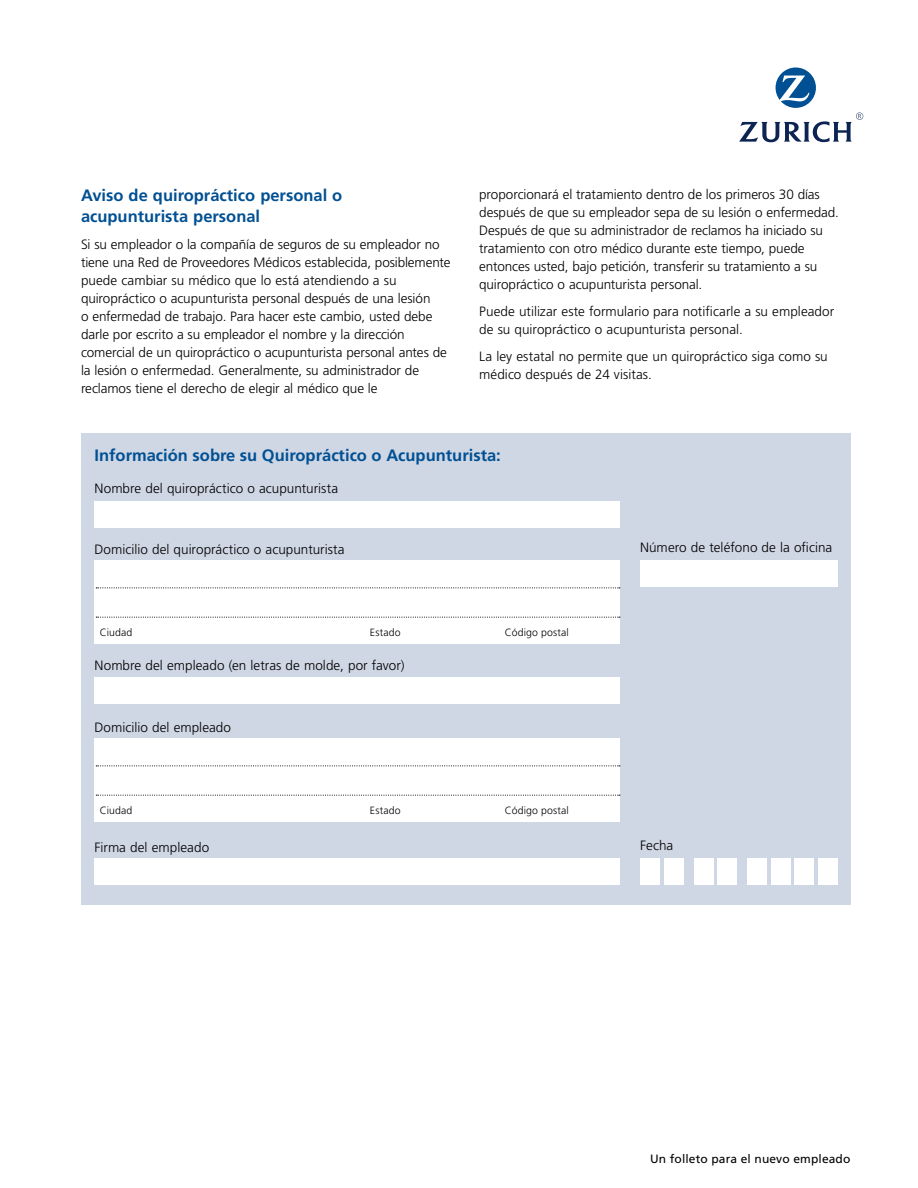
<style>
.page{position:relative;width:918px;height:1188px;background:#fff}
.page>*{position:absolute;margin:0;border:0;box-sizing:border-box;transform-origin:0 0}
.Body{font:700 16.5px/21px "Frutiger LT Std";color:#005093}
.Head_2{font:700 16.5px "Frutiger LT Std";color:#005093}
.Body-2{font:300 13.5px/18px "Frutiger LT Std";letter-spacing:-.005em;color:#000}
.t1{font:12px "Frutiger LT Std";letter-spacing:.01em;color:#000}
.Body-3{font:300 10.5px "Frutiger LT Std";letter-spacing:.015em;color:#000}
</style>
<div class="page">
<svg style="left:739px;top:68px;width:124px;height:74px"></svg>
<div style="left:81px;top:433px;width:769px;height:471px;background:#cfd6e4"></div>
<div style="left:94px;top:560px;width:526px;height:84px;background:#fff"></div>
<svg style="left:96px;top:587px;width:524px;height:1px"></svg>
<svg style="left:96px;top:617px;width:524px;height:1px"></svg>
<div style="left:94px;top:501px;width:526px;height:27px;background:#fff"></div>
<div style="left:94px;top:677px;width:526px;height:27px;background:#fff"></div>
<div style="left:95px;top:858px;width:525px;height:27px;background:#fff"></div>
<div style="left:94px;top:738px;width:526px;height:84px;background:#fff"></div>
<svg style="left:96px;top:765px;width:524px;height:1px"></svg>
<svg style="left:96px;top:795px;width:524px;height:1px"></svg>
<div style="left:640px;top:560px;width:198px;height:27px;background:#fff"></div>
<div style="left:640px;top:858px;width:20px;height:27px;background:#fff"></div>
<div style="left:664px;top:858px;width:20px;height:27px;background:#fff"></div>
<div style="left:694px;top:858px;width:20px;height:27px;background:#fff"></div>
<div style="left:717px;top:858px;width:20px;height:27px;background:#fff"></div>
<div style="left:747px;top:858px;width:20px;height:27px;background:#fff"></div>
<div style="left:771px;top:858px;width:20px;height:27px;background:#fff"></div>
<div style="left:794px;top:858px;width:20px;height:27px;background:#fff"></div>
<div style="left:818px;top:858px;width:20px;height:27px;background:#fff"></div>
<p class="Body" style="left:81px;top:185px;width:263px">Aviso de quiropráctico personal o acupunturista personal</p>
<p class="Body-2" style="left:81px;top:236px;width:371px">Si su empleador o la compañía de seguros de su empleador no tiene una Red de Proveedores Médicos establecida, posiblemente puede cambiar su médico que lo está atendiendo a su quiropráctico o acupunturista personal después de una lesión<br>o enfermedad de trabajo. Para hacer este cambio, usted debe darle por escrito a su empleador el nombre y la dirección comercial de un quiropráctico o acupunturista personal antes de la lesión o enfermedad. Generalmente, su administrador de reclamos tiene el derecho de elegir al médico que le</p>
<p class="Body-2" style="left:479px;top:186px;width:361px">proporcionará el tratamiento dentro de los primeros 30 días después de que su empleador sepa de su lesión o enfermedad.<br>Después de que su administrador de reclamos ha iniciado su tratamiento con otro médico durante este tiempo, puede entonces usted, bajo petición, transferir su tratamiento a su quiropráctico o acupunturista personal.</p>
<p class="Body-2" style="left:479px;top:303px;width:357px">Puede utilizar este formulario para notificarle a su empleador de su quiropráctico o acupunturista personal.</p>
<p class="Body-2" style="left:479px;top:348px;width:350px">La ley estatal no permite que un quiropráctico siga como su médico después de 24 visitas.</p>
<p class="Head_2" style="left:94px;top:445px;width:408px">Información sobre su Quiropráctico o Acupunturista:</p>
<p class="Body-2" style="left:95px;top:480px;width:245px">Nombre del quiropráctico o acupunturista</p>
<p class="Body-2" style="left:95px;top:541px;width:252px">Domicilio del quiropráctico o acupunturista</p>
<p class="Body-3" style="left:100px;top:626px;width:34px">Ciudad</p>
<p class="Body-3" style="left:370px;top:626px;width:32px">Estado</p>
<p class="Body-3" style="left:505px;top:626px;width:66px">Código postal</p>
<p class="Body-2" style="left:95px;top:656px;width:311px">Nombre del empleado (en letras de molde, por favor)</p>
<p class="Body-2" style="left:95px;top:719px;width:138px">Domicilio del empleado</p>
<p class="Body-3" style="left:100px;top:804px;width:34px">Ciudad</p>
<p class="Body-3" style="left:370px;top:804px;width:32px">Estado</p>
<p class="Body-3" style="left:505px;top:804px;width:66px">Código postal</p>
<p class="Body-2" style="left:95px;top:838px;width:116px">Firma del empleado</p>
<p class="Body-2" style="left:640px;top:539px;width:194px">Número de teléfono de la oficina</p>
<p class="Body-2" style="left:640px;top:836px;width:35px">Fecha</p>
<p class="t1" style="left:650px;top:1152px;width:202px">Un folleto para el nuevo empleado</p>
</div>
